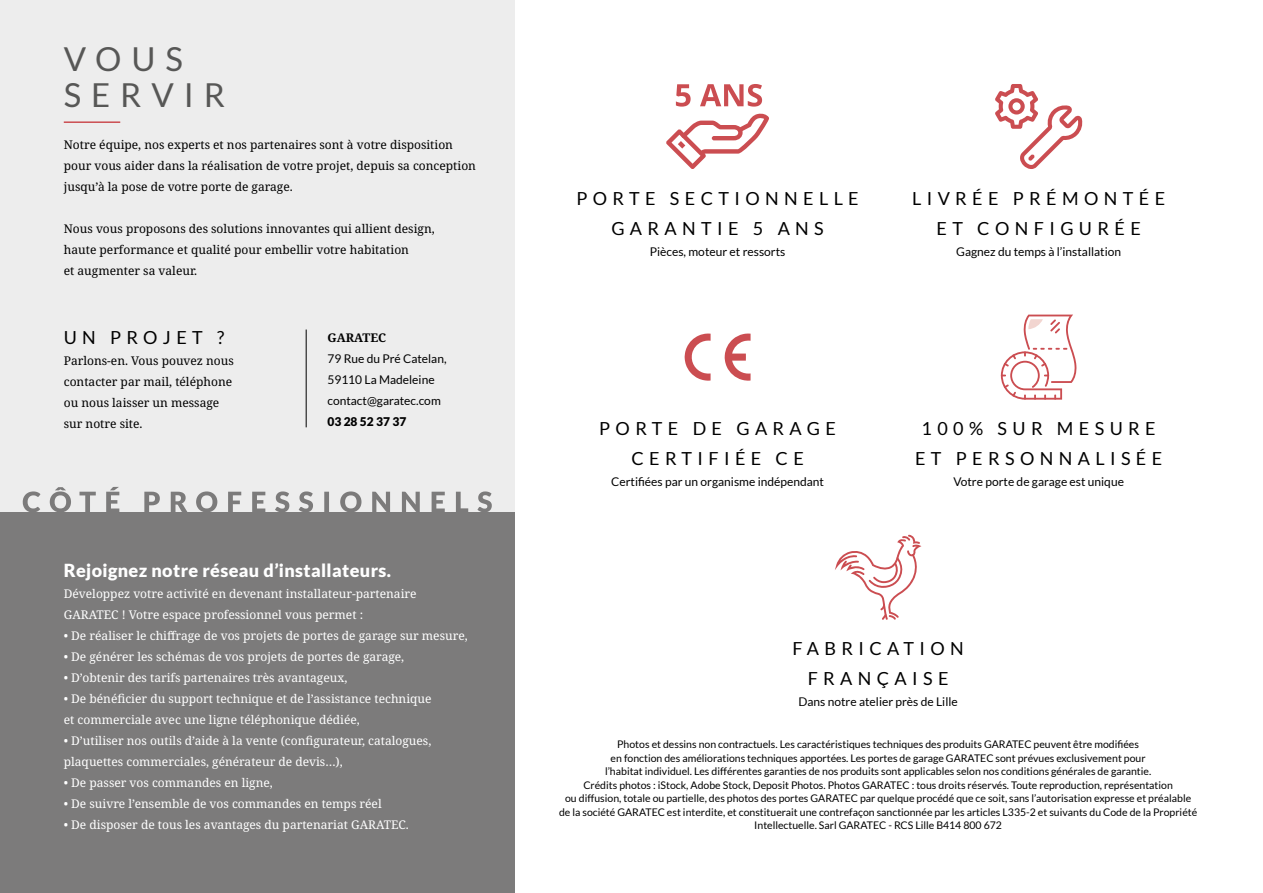
<style>
.page{position:relative;width:1263px;height:893px;background:#fff}
.page>*{position:absolute;margin:0;border:0;box-sizing:border-box;transform-origin:0 0}
.t1{font:33px/36px "Lato";letter-spacing:.3em;color:#575756}
.t2{font:18px/30px "Lato";letter-spacing:.3em;color:#000;text-align:center}
.t3{font:900 18px "Lato";letter-spacing:.02em;color:#fff}
.t4{font:12px/21px "Noto Serif";color:#fff}
.t5{font:12px/21px "Noto Serif";color:#000}
.t6{font:12px/21px "Lato";color:#000}
.t7{font:900 12px "Lato";color:#000}
.t8{font:700 12px "Noto Serif";color:#000}
.t9{font:10.5px/13.5px "Lato";color:#000;text-align:center}
</style>
<div class="page">
<div style="left:0;top:0;width:514px;height:512px;background:#ededed"></div>
<div style="left:0;top:512px;width:514px;height:381px;background:#7c7b7b"></div>
<hr style="left:64px;top:121px;width:56px;height:2px;background:#cb4d51">
<hr style="left:306px;top:330px;width:1px;height:97px;background:#000">
<svg style="left:23px;top:487px;width:469px;height:25px"></svg>
<svg style="left:666px;top:113px;width:103px;height:56px"></svg>
<svg style="left:676px;top:84px;width:15px;height:23px"></svg>
<svg style="left:700px;top:84px;width:62px;height:23px"></svg>
<svg style="left:835px;top:535px;width:87px;height:85px"></svg>
<svg style="left:995px;top:84px;width:88px;height:85px"></svg>
<svg style="left:1001px;top:315px;width:76px;height:85px"></svg>
<svg style="left:725px;top:334px;width:25px;height:47px"></svg>
<svg style="left:685px;top:334px;width:26px;height:47px"></svg>
<h1 class="t1" style="left:64px;top:41px;width:163px">VOUS<br>SERVIR</h1>
<p class="t5" style="left:64px;top:135px;width:414px">Notre équipe, nos experts et nos partenaires sont à votre disposition pour vous aider dans la réalisation de votre projet, depuis sa conception jusqu’à la pose de votre porte de garage.</p>
<p class="t5" style="left:64px;top:219px;width:372px">Nous vous proposons des solutions innovantes qui allient design, haute performance et qualité pour embellir votre habitation<br>et augmenter sa valeur.</p>
<h2 class="t2" style="left:64px;top:322px;width:162px">UN PROJET ?</h2>
<p class="t5" style="left:64px;top:351px;width:172px">Parlons-en. Vous pouvez nous contacter par mail, téléphone ou nous laisser un message sur notre site.</p>
<p class="t8" style="left:327px;top:330px;width:60px">GARATEC</p>
<p class="t6" style="left:327px;top:348px;width:121px">79 Rue du Pré Catelan,<br>59110 La Madeleine contact@garatec.com</p>
<p class="t7" style="left:327px;top:415px;width:80px">03 28 52 37 37</p>
<h2 class="t3" style="left:64px;top:559px;width:329px">Rejoignez notre réseau d’installateurs.</h2>
<p class="t4" style="left:64px;top:583px;width:354px">Développez votre activité en devenant installateur-partenaire<br>GARATEC ! Votre espace professionnel vous permet :</p>
<p class="t4" style="left:64px;top:625px;width:406px">• De réaliser le chiffrage de vos projets de portes de garage sur mesure,</p>
<p class="t4" style="left:64px;top:646px;width:342px">• De générer les schémas de vos projets de portes de garage,</p>
<p class="t4" style="left:64px;top:667px;width:285px">• D’obtenir des tarifs partenaires très avantageux,</p>
<p class="t4" style="left:64px;top:688px;width:369px">• De bénéficier du support technique et de l’assistance technique et commerciale avec une ligne téléphonique dédiée,</p>
<p class="t4" style="left:64px;top:730px;width:369px">• D’utiliser nos outils d’aide à la vente (configurateur, catalogues, plaquettes commerciales, générateur de devis…),</p>
<p class="t4" style="left:64px;top:772px;width:211px">• De passer vos commandes en ligne,</p>
<p class="t4" style="left:64px;top:793px;width:319px">• De suivre l’ensemble de vos commandes en temps réel</p>
<p class="t4" style="left:64px;top:814px;width:347px">• De disposer de tous les avantages du partenariat GARATEC.</p>
<h2 class="t2" style="left:576px;top:183px;width:284px">PORTE SECTIONNELLE<br>GARANTIE 5 ANS</h2>
<p class="t6" style="left:650px;top:241px;width:137px">Pièces, moteur et ressorts</p>
<h2 class="t2" style="left:912px;top:183px;width:255px">LIVRÉE PRÉMONTÉE<br>ET CONFIGURÉE</h2>
<p class="t6" style="left:956px;top:241px;width:166px">Gagnez du temps à l’installation</p>
<h2 class="t2" style="left:599px;top:413px;width:238px">PORTE DE GARAGE<br>CERTIFIÉE CE</h2>
<p class="t6" style="left:611px;top:471px;width:214px">Certifiées par un organisme indépendant</p>
<h2 class="t2" style="left:915px;top:413px;width:249px">100% SUR MESURE<br>ET PERSONNALISÉE</h2>
<p class="t6" style="left:953px;top:471px;width:172px">Votre porte de garage est unique</p>
<h2 class="t2" style="left:792px;top:633px;width:173px">FABRICATION<br>FRANÇAISE</h2>
<p class="t6" style="left:798px;top:691px;width:161px">Dans notre atelier près de Lille</p>
<p class="t9" style="left:559px;top:738px;width:640px">Photos et dessins non contractuels. Les caractéristiques techniques des produits GARATEC peuvent être modifiées<br>en fonction des améliorations techniques apportées. Les portes de garage GARATEC sont prévues exclusivement pour<br>l’habitat individuel. Les différentes garanties de nos produits sont applicables selon nos conditions générales de garantie.<br>Crédits photos : iStock, Adobe Stock, Deposit Photos. Photos GARATEC : tous droits réservés. Toute reproduction, représentation<br>ou diffusion, totale ou partielle, des photos des portes GARATEC par quelque procédé que ce soit, sans l’autorisation expresse et préalable de la société GARATEC est interdite, et constituerait une contrefaçon sanctionnée par les articles L335-2 et suivants du Code de la Propriété Intellectuelle. Sarl GARATEC - RCS Lille B414 800 672</p>
</div>
